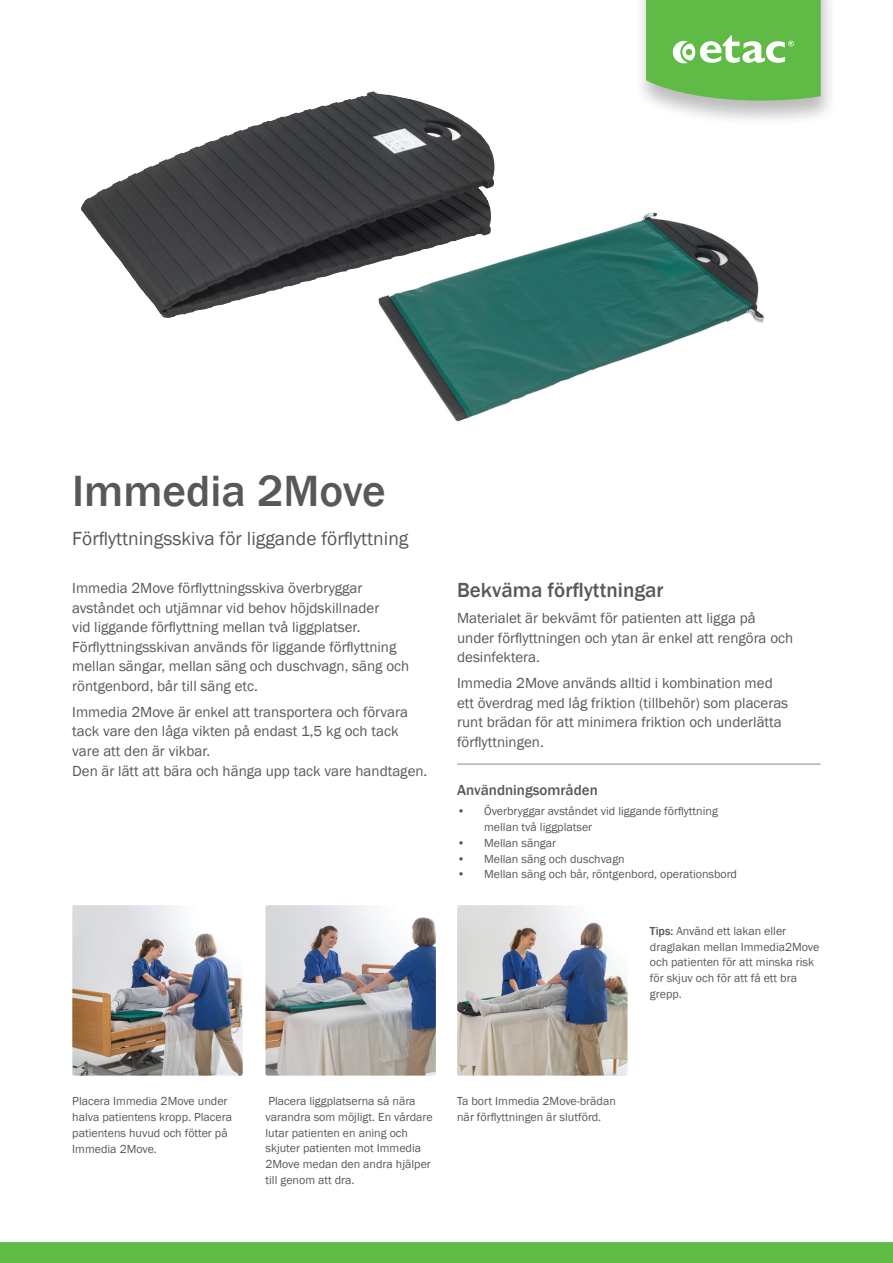
<style>
.page{position:relative;width:893px;height:1263px;background:#fff}
.page>*{position:absolute;margin:0;border:0;box-sizing:border-box;transform-origin:0 0}
.t1{font:500 45px "Franklin Gothic";color:#57585a}
.t2{font:500 21px "Franklin Gothic";color:#57585a}
.t3{font:19.5px "Franklin Gothic";color:#57585a}
.t4{font:15px/19.5px "Franklin Gothic";color:#57585a}
.t5{font:500 15px "Franklin Gothic";color:#57585a}
.t6{font:12px/15.8px "Franklin Gothic";color:#57585a}
.s1{font-weight:500}
</style>
<div class="page">
<img style="left:72px;top:905px;width:171px;height:170px">
<img style="left:265px;top:905px;width:171px;height:170px">
<img style="left:457px;top:905px;width:170px;height:170px">
<div style="left:634px;top:0;width:203px;height:127px;background:#231f20;opacity:.3"></div>
<svg style="left:646px;top:0;width:175px;height:101px;background:#71c05a"></svg>
<div style="left:0;top:1242px;width:893px;height:21px;background:#60bb46"></div>
<hr style="left:457px;top:764px;width:364px;height:1px;background:#83888c">
<img style="left:372px;top:206px;width:392px;height:216px">
<img style="left:81px;top:91px;width:291px;height:227px">
<h1 class="t1" style="left:72px;top:463px;width:315px">Immedia 2Move</h1>
<h3 class="t3" style="left:72px;top:527px;width:338px">Förflyttningsskiva för liggande förflyttning</h3>
<p class="t4" style="left:72px;top:579px;width:338px">Immedia 2Move förflyttningsskiva överbryggar avståndet och utjämnar vid behov höjdskillnader<br>vid liggande förflyttning mellan två liggplatser.<br>Förflyttningsskivan används för liggande förflyttning mellan sängar, mellan säng och duschvagn, säng och röntgenbord, bår till säng etc.</p>
<p class="t4" style="left:72px;top:702px;width:357px">Immedia 2Move är enkel att transportera och förvara tack vare den låga vikten på endast 1,5 kg och tack vare att den är vikbar.<br>Den är lätt att bära och hänga upp tack vare handtagen.</p>
<h2 class="t2" style="left:457px;top:577px;width:208px">Bekväma förflyttningar</h2>
<p class="t4" style="left:457px;top:609px;width:338px">Materialet är bekvämt för patienten att ligga på under förflyttningen och ytan är enkel att rengöra och desinfektera.</p>
<p class="t4" style="left:457px;top:674px;width:333px">Immedia 2Move används alltid i kombination med ett överdrag med låg friktion (tillbehör) som placeras runt brädan för att minimera friktion och underlätta förflyttningen.</p>
<p class="t5" style="left:457px;top:781px;width:142px">Användningsområden</p>
<p class="t6" style="left:484px;top:804px;width:235px;text-indent:-27px">• Överbryggar avståndet vid liggande förflyttning mellan två liggplatser</p>
<p class="t6" style="left:457px;top:835px;width:100px">• Mellan sängar</p>
<p class="t6" style="left:457px;top:851px;width:169px">• Mellan säng och duschvagn</p>
<p class="t6" style="left:457px;top:867px;width:281px">• Mellan säng och bår, röntgenbord, operationsbord</p>
<p class="t6" style="left:650px;top:923px;width:171px"><span class="s1">Tips:</span> Använd ett lakan eller draglakan mellan Immedia2Move och patienten för att minska risk för skjuv och för att få ett bra grepp.</p>
<p class="t6" style="left:72px;top:1094px;width:161px">Placera Immedia 2Move under halva patientens kropp. Placera patientens huvud och fötter på<br>Immedia 2Move.</p>
<p class="t6" style="left:265px;top:1093px;width:169px">Placera liggplatserna så nära varandra som möjligt. En vårdare lutar patienten en aning och skjuter patienten mot Immedia<br>2Move medan den andra hjälper till genom att dra.</p>
<p class="t6" style="left:457px;top:1093px;width:160px">Ta bort Immedia 2Move-brädan när förflyttningen är slutförd.</p>
</div>
